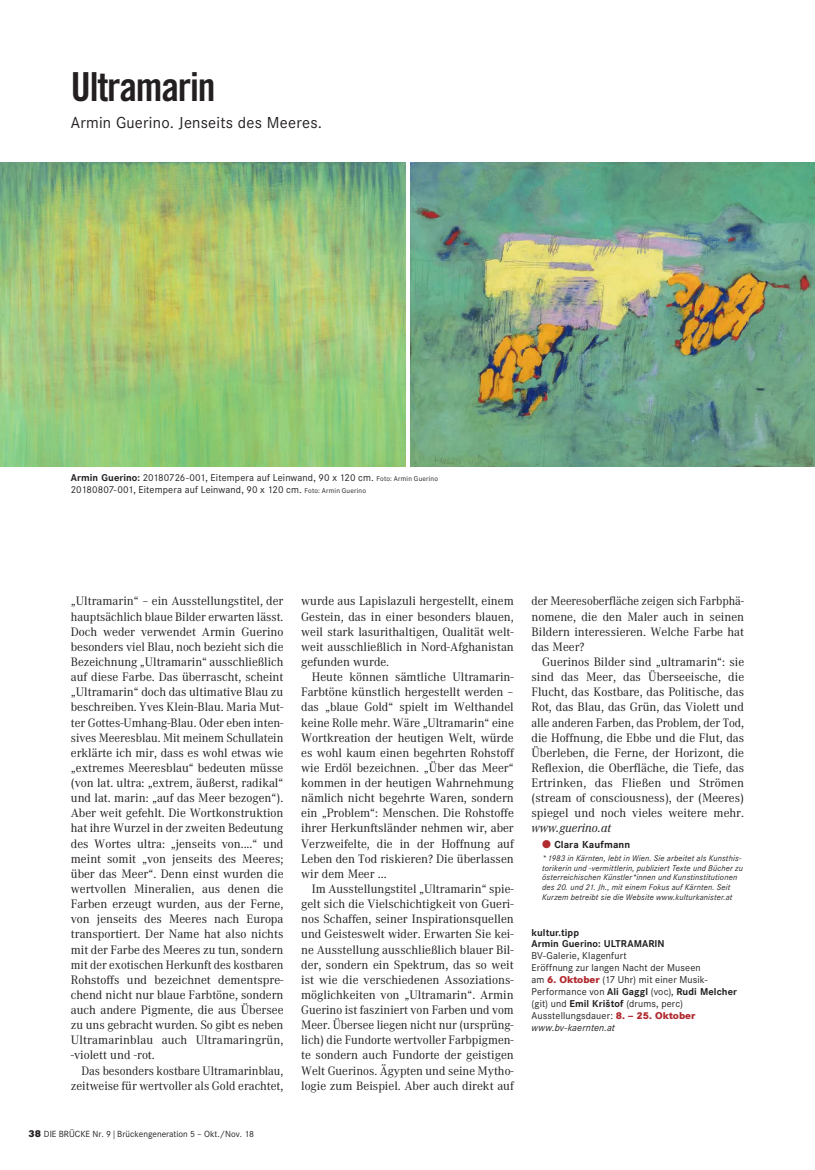
<style>
.page{position:relative;width:815px;height:1170px;background:#fff}
.page>*{position:absolute;margin:0;border:0;box-sizing:border-box;transform-origin:0 0}
.t1{font:40px "Trade Gothic Bold Cond Twenty";letter-spacing:-.03em;color:#231f20}
.t2{font:15.62px "Bruecke Corporate SBQ";letter-spacing:.015em;color:#231f20}
.t3{font:12px/15.1px "Bruecke Corporate ABQ";color:#231f20;text-align:justify}
.t4{font:12px/15.1px "Bruecke Corporate ABQ";color:#231f20;text-align:justify;scale:.96 1}
.t5{font:italic 12px "Bruecke Corporate ABQ";color:#231f20}
.t6{font:700 10px "Bruecke Corporate SBQ";letter-spacing:.01em;color:#231f20}
.t7{font:9.75px/11.9px "Bruecke Corporate SBQ";letter-spacing:.015em;color:#231f20}
.t8{font:700 9.75px/11.9px "Bruecke Corporate SBQ";letter-spacing:.01em;color:#231f20}
.t9{font:8.75px "Bruecke Corporate SBQ";color:#231f20}
.t10{font:italic 8.12px/9.8px "Bruecke Corporate SBQ";letter-spacing:.02em;color:#231f20}
.s1{font-weight:700}
.s2{font-size:6.88px}
.s3{font-weight:800;font-size:9.75px}
.s4{color:#b02a2f}
.s5{font-weight:800;color:#b02a2f}
.s6{font-style:italic}
</style>
<div class="page">
<img style="left:0;top:163px;width:406px;height:303px">
<img style="left:410px;top:163px;width:405px;height:303px">
<h1 class="t1" style="left:71px;top:63px;width:146px">Ultramarin</h1>
<h2 class="t2" style="left:71px;top:113px;width:253px">Armin Guerino. Jenseits des Meeres.</h2>
<p class="t7" style="left:71px;top:471px;width:369px"><span class="s1">Armin Guerino:</span> 20180726-001, Eitempera auf Leinwand, 90 x 120 cm. <span class="s2">Foto: Armin Guerino<br></span>20180807-001, Eitempera auf Leinwand, 90 x 120 cm. <span class="s2">Foto: Armin Guerino</span></p>
<p class="t3" style="left:71px;top:593px;width:214px">„Ultramarin“ – ein Ausstellungstitel, der hauptsächlich blaue Bilder erwarten lässt.<br>Doch weder verwendet Armin Guerino besonders viel Blau, noch bezieht sich die Bezeichnung „Ultramarin“ ausschließlich auf diese Farbe. Das überrascht, scheint „Ultramarin“ doch das ultimative Blau zu beschreiben. Yves Klein-Blau. Maria Mut&shy;ter Gottes-Umhang-Blau. Oder eben inten&shy;sives Meeresblau. Mit meinem Schullatein erklärte ich mir, dass es wohl etwas wie „extremes Meeresblau“ bedeuten müsse (von lat. ultra: „extrem, äußerst, radikal“ und lat. marin: „auf das Meer bezogen“).<br>Aber weit gefehlt. Die Wortkonstruktion hat ihre Wurzel in der zweiten Bedeutung des Wortes ultra: „jenseits von....“ und meint somit „von jenseits des Meeres; über das Meer“. Denn einst wurden die wertvollen Mineralien, aus denen die Farben erzeugt wurden, aus der Ferne, von jenseits des Meeres nach Europa transportiert. Der Name hat also nichts mit der Farbe des Meeres zu tun, sondern mit der exotischen Herkunft des kostbaren Rohstoffs und bezeichnet dementspre&shy;chend nicht nur blaue Farbtöne, sondern auch andere Pigmente, die aus Übersee zu uns gebracht wurden. So gibt es neben Ultramarinblau auch Ultramaringrün, -violett und -rot.</p>
<p class="t3" style="left:71px;top:1062px;width:214px;text-align:right">Das besonders kostbare Ultramarinblau, zeitweise für wertvoller als Gold erachtet,</p>
<p class="t9" style="left:28px;top:1128px;width:227px"><span class="s3">38</span> DIE BRÜCKE Nr. 9 | Brückengeneration 5 – Okt./Nov. 18</p>
<p class="t3" style="left:301px;top:593px;width:214px">wurde aus Lapislazuli hergestellt, einem Gestein, das in einer besonders blauen, weil stark lasurithaltigen, Qualität welt&shy;weit ausschließlich in Nord-Afghanistan gefunden wurde.</p>
<p class="t3" style="left:301px;top:669px;width:214px;text-indent:11px">Heute können sämtliche Ultramarin-Farbtöne künstlich hergestellt werden – das „blaue Gold“ spielt im Welthandel keine Rolle mehr. Wäre „Ultramarin“ eine Wortkreation der heutigen Welt, würde es wohl kaum einen begehrten Rohstoff wie Erdöl bezeichnen. „Über das Meer“ kommen in der heutigen Wahrnehmung nämlich nicht begehrte Waren, sondern ein „Problem“: Menschen. Die Rohstoffe ihrer Herkunftsländer nehmen wir, aber Verzweifelte, die in der Hoffnung auf Leben den Tod riskieren? Die überlassen wir dem Meer ...</p>
<p class="t3" style="left:301px;top:881px;width:214px;text-indent:11px">Im Ausstellungstitel „Ultramarin“ spie&shy;gelt sich die Vielschichtigkeit von Gueri&shy;nos Schaffen, seiner Inspirationsquellen und Geisteswelt wider. Erwarten Sie kei&shy;ne Ausstellung ausschließlich blauer Bil&shy;der, sondern ein Spektrum, das so weit ist wie die verschiedenen Assoziations&shy;möglichkeiten von „Ultramarin“. Armin Guerino ist fasziniert von Farben und vom Meer. Übersee liegen nicht nur (ursprüng&shy;lich) die Fundorte wertvoller Farbpigmen&shy;te sondern auch Fundorte der geistigen Welt Guerinos. Ägypten und seine Mytho&shy;logie zum Beispiel. Aber auch direkt auf</p>
<p class="t4" style="left:531px;top:593px;width:223px">der Meeresoberfläche zeigen sich Farbphä&shy;nomene, die den Maler auch in seinen Bildern interessieren. Welche Farbe hat das Meer?</p>
<p class="t3" style="left:531px;top:654px;width:214px;text-indent:11px">Guerinos Bilder sind „ultramarin“: sie sind das Meer, das Überseeische, die Flucht, das Kostbare, das Politische, das Rot, das Blau, das Grün, das Violett und alle anderen Farben, das Problem, der Tod, die Hoffnung, die Ebbe und die Flut, das Überleben, die Ferne, der Horizont, die Reflexion, die Oberfläche, die Tiefe, das Ertrinken, das Fließen und Strömen (stream of consciousness), der (Meeres) spiegel und noch vieles weitere mehr.</p>
<p class="t5" style="left:531px;top:820px;width:81px">www.guerino.at</p>
<p class="t6" style="left:542px;top:837px;width:90px"><span class="s4">●</span> Clara Kaufmann</p>
<p class="t10" style="left:542px;top:853px;width:202px">* 1983 in Kärnten, lebt in Wien. Sie arbeitet als Kunsthis&shy;torikerin und -vermittlerin, publiziert Texte und Bücher zu österreichischen Künstler*innen und Kunstinstitutionen des 20. und 21. Jh., mit einem Fokus auf Kärnten. Seit Kurzem betreibt sie die Website www.kulturkanister.at</p>
<p class="t8" style="left:531px;top:926px;width:135px">kultur.tipp<br>Armin Guerino: ULTRAMARIN</p>
<p class="t7" style="left:531px;top:950px;width:207px">BV-Galerie, Klagenfurt<br>Eröffnung zur langen Nacht der Museen<br>am <span class="s5">6. Oktober</span> (17 Uhr) mit einer Musik-Performance von <span class="s1">Ali Gaggl</span> (voc), <span class="s1">Rudi Melcher </span>(git) und <span class="s1">Emil Krištof</span> (drums, perc)<br>Ausstellungsdauer: <span class="s5">8. – 25. Oktober </span><span class="s6">www.bv-kaernten.at</span></p>
</div>
